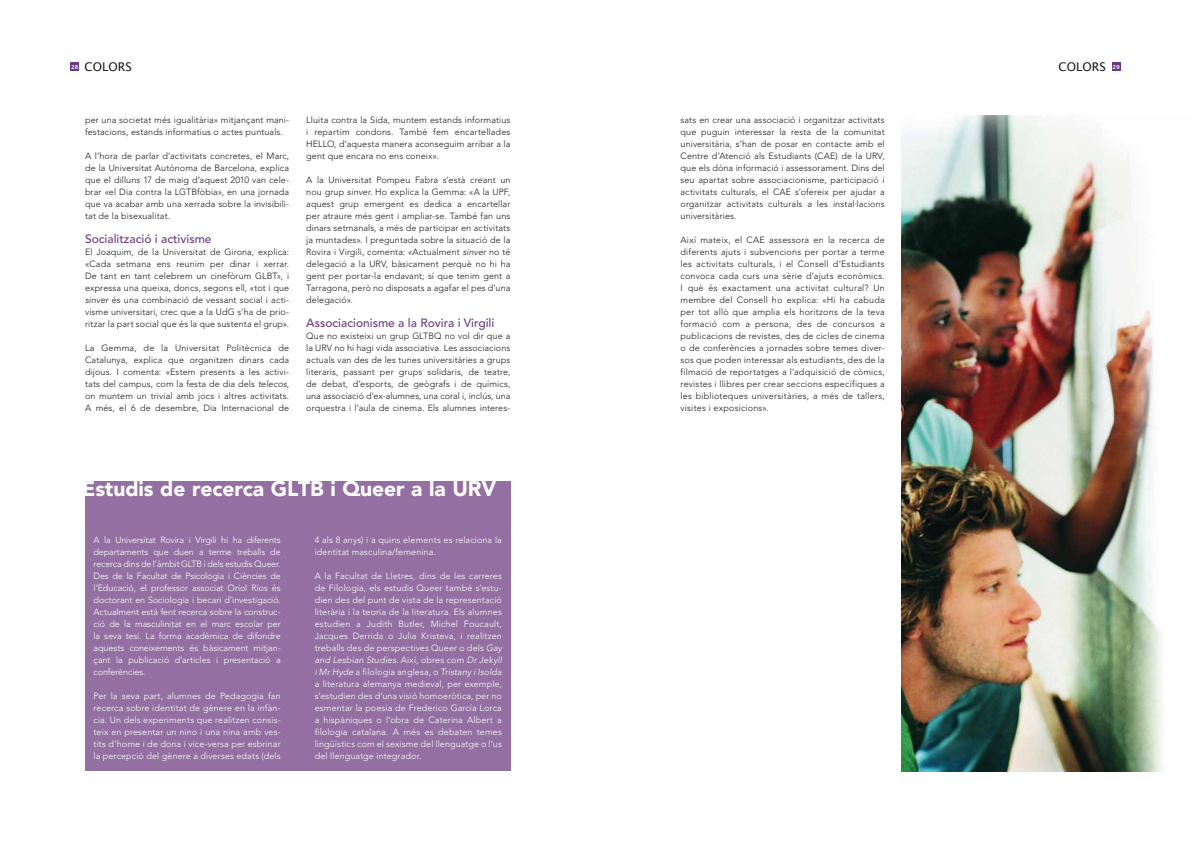
<style>
.page{position:relative;width:1191px;height:842px;background:#fff}
.page>*{position:absolute;margin:0;border:0;box-sizing:border-box;transform-origin:0 0}
.t1{font:900 21px "Avenir";letter-spacing:-.005em;color:#fff}
.t2{font:500 12px "Avenir";color:#6b3b81}
.t3{font:12px "Lucida Grande";color:#1a171c}
.t4{font:300 9px/12px "Avenir";letter-spacing:.015em;color:#1a171c;text-align:justify}
.t5{font:300 9px/12px "Avenir";letter-spacing:.01em;color:#fff;text-align:justify}
.s1{font-style:italic}
</style>
<div class="page">
<div style="left:70px;top:62px;width:9px;height:9px;background:#6b3b81"></div>
<div style="left:1111px;top:62px;width:9px;height:9px;background:#6b3b81"></div>
<div style="left:85px;top:481px;width:425px;height:290px;background:#9470a2"></div>
<img style="left:901px;top:116px;width:261px;height:655px">
<h2 class="t3" style="left:71px;top:60px;width:62px"><sup>28</sup> COLORS</h2>
<h2 class="t3" style="left:1058px;top:60px;width:63px">COLORS <sup>29</sup></h2>
<p class="t4" style="left:85px;top:114px;width:206px">per una societat més igualitària» mitjançant mani&shy;festacions, estands informatius o actes puntuals.</p>
<p class="t4" style="left:85px;top:150px;width:206px">A l’hora de parlar d’activitats concretes, el Marc, de la U niversitat Autònoma de Barcelona, explica que el dilluns 17 de maig d’aquest 2010 van cele&shy;brar «el Dia contra la LGTBfòbia», en una jornada que va acabar amb una xerrada sobre la invisibili&shy;tat de la bisexualitat.</p>
<h2 class="t2" style="left:85px;top:232px;width:128px">Socialització i activisme</h2>
<p class="t4" style="left:85px;top:246px;width:206px">El Joaquim, de la U niversitat de Girona, explica: «Cada setmana ens reunim per dinar i xerrar.<br>De tant en tant celebrem un cinefòrum GLBT», i expressa una queixa, doncs, segons ell, «tot i que <span class="s1">sinver</span> és una combinació de vessant social i acti&shy;visme universitari, crec que a la UdG s’ha de prio&shy;ritzar la part social que és la que sustenta el grup».</p>
<p class="t4" style="left:85px;top:342px;width:206px">La Gemma, de la U niversitat Politècnica de Catalunya, explica que organitzen dinars cada dijous. I comenta: «Estem presents a les activi&shy;tats del campus, com la festa de dia dels <span class="s1">telecos</span>, on muntem un trivial amb jocs i altres activitats.<br>A més, el 6 de desembre, Dia Internacional de</p>
<p class="t4" style="left:306px;top:114px;width:206px">Lluita contra la Sida, muntem estands informatius i repartim condons. També fem encartellades HELLO, d’aquesta manera aconseguim arribar a la gent que encara no ens coneix».</p>
<p class="t4" style="left:306px;top:174px;width:206px">A la U niversitat Pompeu Fabra s’està creant un nou grup <span class="s1">sinver</span>. Ho explica la Gemma: «A la U PF, aquest grup emergent es dedica a encartellar per atraure més gent i ampliar-se. També fan uns dinars setmanals, a més de participar en activitats ja muntades». I preguntada sobre la situació de la Rovira i Virgili, comenta: «Actualment <span class="s1">sinver</span> no té delegació a la U RV, bàsicament perquè no hi ha gent per portar-la endavant; sí que tenim gent a Tarragona, però no disposats a agafar el pes d’una delegació».</p>
<h2 class="t2" style="left:306px;top:316px;width:190px">Associacionisme a la Rovira i Virgili</h2>
<p class="t4" style="left:306px;top:330px;width:206px">Que no existeixi un grup GLTBQ no vol dir que a la U RV no hi hagi vida associativa. Les associacions actuals van des de les tunes universitàries a grups literaris, passant per grups solidaris, de teatre, de debat, d’esports, de geògrafs i de químics, una associació d’ex-alumnes, una coral i, inclús, una orquestra i l’aula de cinema. Els alumnes interes-</p>
<h1 class="t1" style="left:82px;top:476px;width:415px">Estudis de recerca GLTB i Queer a la URV</h1>
<p class="t5" style="left:315px;top:534px;width:189px">4 als 8 anys) i a quins elements es relaciona la identitat masculina/femenina.</p>
<p class="t5" style="left:315px;top:570px;width:189px">A la Facultat de Lletres, dins de les carreres de Filologia, els estudis Queer també s’estu&shy;dien des del punt de vista de la representació literària i la teoria de la literatura. Els alumnes estudien a Judith Butler, Michel Foucault, Jacques Derrida o Julia Kristeva, i realitzen treballs des de perspectives Queer o dels <span class="s1">Gay and Lesbian Studies</span>. Així, obres com <span class="s1">Dr Jekyll i Mr Hyde</span> a filologia anglesa, o <span class="s1">Tristany i Isolda </span>a literatura alemanya medieval, per exemple, s’estudien des d’una visió homoeròtica, per no esmentar la poesia de Frederico García Lorca a hispàniques o l’obra de Caterina Albert a filologia catalana. A més es debaten temes lingüístics com el sexisme del llenguatge o l’us del llenguatge integrador.</p>
<p class="t5" style="left:94px;top:534px;width:189px">A la U niversitat Rovira i Virgili hi ha diferents departaments que duen a terme treballs de recerca dins de l’àmbit GLTB i dels estudis Queer.<br>Des de la Facultat de Psicologia i Ciències de l’Educació, el professor associat Oriol Ríos és doctorant en Sociologia i becari d’investigació.<br>Actualment està fent recerca sobre la construc&shy;ció de la masculinitat en el marc escolar per la seva tesi. La forma acadèmica de difondre aquests coneixements és bàsicament mitjan&shy;çant la publicació d’articles i presentació a conferències.</p>
<p class="t5" style="left:94px;top:690px;width:189px">Per la seva part, alumnes de Pedagogia fan recerca sobre identitat de gènere en la infàn&shy;cia. U n dels experiments que realitzen consis&shy;teix en presentar un nino i una nina amb ves&shy;tits d’home i de dona i vice-versa per esbrinar la percepció del gènere a diverses edats (dels</p>
<p class="t4" style="left:680px;top:114px;width:206px">sats en crear una associació i organitzar activitats que puguin interessar la resta de la comunitat universitària, s’han de posar en contacte amb el Centre d’Atenció als Estudiants (CAE) de la U RV, que els dóna informació i assessorament. Dins del seu apartat sobre associacionisme, participació i activitats culturals, el CAE s’ofereix per ajudar a organitzar activitats culturals a les instal·lacions universitàries.</p>
<p class="t4" style="left:680px;top:234px;width:206px">Així mateix, el CAE assessora en la recerca de diferents ajuts i subvencions per portar a terme les activitats culturals, i el Consell d’Estudiants convoca cada curs una sèrie d’ajuts econòmics.<br>I què és exactament una activitat cultural? U n membre del Consell ho explica: «Hi ha cabuda per tot allò que amplia els horitzons de la teva formació com a persona, des de concursos a publicacions de revistes, des de cicles de cinema o de conferències a jornades sobre temes diver&shy;sos que poden interessar als estudiants, des de la filmació de reportatges a l’adquisició de còmics, revistes i llibres per crear seccions específiques a les biblioteques universitàries, a més de tallers, visites i exposicions».</p>
</div>
